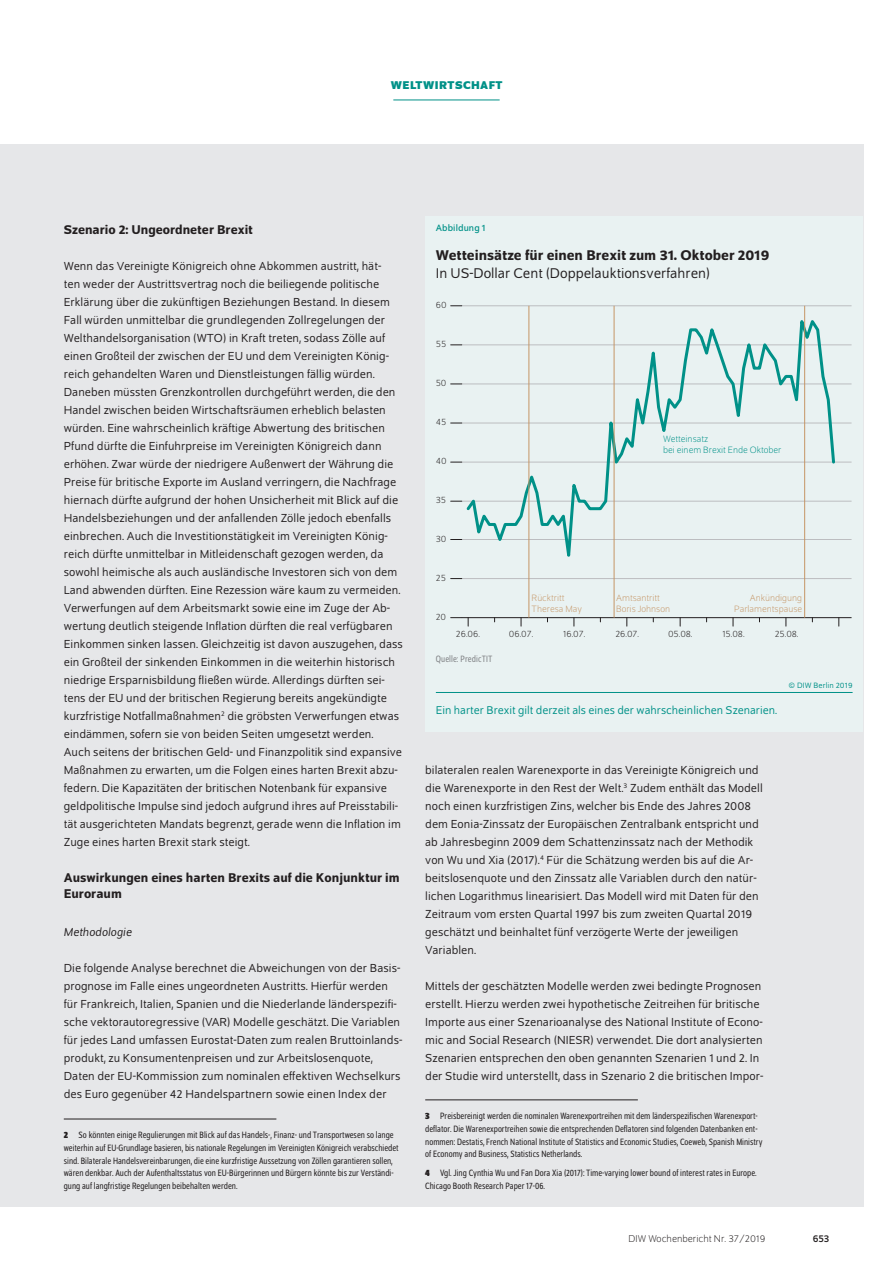
<style>
.page{position:relative;width:893px;height:1263px;background:#fff}
.page>*{position:absolute;margin:0;border:0;box-sizing:border-box;transform-origin:0 0}
.t1{font:500 15px "Schumpeter";color:#231f20}
.t2{font:15px "Schumpeter Blond";color:#231f20}
.t3{font:500 13.5px/16.2px "Schumpeter";color:#231f20}
.t4{font:12.3px/18px "Schumpeter Blond";letter-spacing:.005em;color:#231f20}
.t5{font:italic 12.3px "Schumpeter Blond";color:#231f20}
.t6{font:12px "Schumpeter Blond";color:#009188}
.t7{font:700 12px "Schumpeter";letter-spacing:.04em;color:#009188}
.t8{font:300 10.5px "Schumpeter";color:#231f20}
.t9{font:10.5px "Schumpeter";color:#231f20}
.t10{font:semi-condensed 9.75px/12.8px "Schumpeter Blond";color:#231f20}
.t11{font:300 9.75px/11.2px "Schumpeter";color:#c59565}
.t12{font:300 9.75px "Schumpeter";color:#231f20}
.t13{font:300 9.75px/11.2px "Schumpeter";color:#009188}
.t14{font:semi-condensed 9.75px "Schumpeter Blond";letter-spacing:.01em;color:#808285}
.t15{font:9.75px "Schumpeter";letter-spacing:.01em;color:#009188}
.t16{font:8.25px "Schumpeter Blond";letter-spacing:.01em;color:#009188}
.s1{font-family:"Schumpeter";font-weight:700}
</style>
<div class="page">
<hr style="left:393px;top:100px;width:107px;height:1px;background:#009188">
<div style="left:0;top:144px;width:863px;height:1062px;background:#e6e7e9"></div>
<hr style="left:64px;top:1118px;width:212px;height:1px;background:#231f20">
<hr style="left:425px;top:1099px;width:213px;height:1px;background:#231f20">
<div style="left:425px;top:216px;width:438px;height:515px;background:#e9f2f2"></div>
<hr style="left:462px;top:305px;width:389px;height:1px;background:#bcbdc0">
<hr style="left:462px;top:345px;width:389px;height:1px;background:#bcbdc0">
<hr style="left:462px;top:384px;width:389px;height:1px;background:#bcbdc0">
<hr style="left:462px;top:423px;width:389px;height:1px;background:#bcbdc0">
<hr style="left:462px;top:462px;width:389px;height:1px;background:#bcbdc0">
<hr style="left:462px;top:501px;width:389px;height:1px;background:#bcbdc0">
<hr style="left:462px;top:539px;width:389px;height:1px;background:#bcbdc0">
<hr style="left:462px;top:578px;width:389px;height:1px;background:#bcbdc0">
<hr style="left:462px;top:617px;width:389px;height:1px;background:#231f20">
<svg style="left:464px;top:306px;width:373px;height:278px"></svg>
<hr style="left:529px;top:306px;width:1px;height:312px;background:#c59565">
<hr style="left:614px;top:306px;width:1px;height:312px;background:#c59565">
<hr style="left:804px;top:306px;width:1px;height:312px;background:#c59565">
<hr style="left:436px;top:692px;width:417px;height:1px;background:#009188">
<p class="t7" style="left:391px;top:79px;width:113px">WELTWIRTSCHAFT</p>
<p class="t3" style="left:64px;top:222px;width:191px">Szenario 2: Ungeordneter Brexit</p>
<p class="t4" style="left:64px;top:257px;width:341px">Wenn das Vereinigte Königreich ohne Abkommen austritt, hät-<br>ten weder der Austrittsvertrag noch die beiliegende politische Erklärung über die zukünftigen Beziehungen Bestand. In diesem Fall würden unmittelbar die grundlegenden Zollregelungen der Welthandelsorganisation (WTO) in Kraft treten, sodass Zölle auf einen Großteil der zwischen der EU und dem Vereinigten König&shy;reich gehandelten Waren und Dienstleistungen fällig würden.<br>Daneben müssten Grenzkontrollen durchgeführt werden, die den Handel zwischen beiden Wirtschaftsräumen erheblich belasten würden. Eine wahrscheinlich kräftige Abwertung des britischen Pfund dürfte die Einfuhrpreise im Vereinigten Königreich dann erhöhen. Zwar würde der niedrigere Außenwert der Währung die Preise für britische Exporte im Ausland verringern, die Nachfrage hiernach dürfte aufgrund der hohen Unsicherheit mit Blick auf die Handelsbeziehungen und der anfallenden Zölle jedoch ebenfalls einbrechen. Auch die Investitionstätigkeit im Vereinigten König&shy;reich dürfte unmittelbar in Mitleidenschaft gezogen werden, da sowohl heimische als auch ausländische Investoren sich von dem Land abwenden dürften. Eine Rezession wäre kaum zu vermeiden.<br>Verwerfungen auf dem Arbeitsmarkt sowie eine im Zuge der Ab&shy;wertung deutlich steigende Inflation dürften die real verfügbaren Einkommen sinken lassen. Gleichzeitig ist davon auszugehen, dass ein Großteil der sinkenden Einkommen in die weiterhin historisch niedrige Ersparnisbildung fließen würde. Allerdings dürften sei&shy;tens der EU und der britischen Regierung bereits angekündigte kurzfristige Notfallmaßnahmen<sup>2</sup> die gröbsten Verwerfungen etwas eindämmen, sofern sie von beiden Seiten umgesetzt werden.<br>Auch seitens der britischen Geld- und Finanzpolitik sind expansive Maßnahmen zu erwarten, um die Folgen eines harten Brexit abzu&shy;federn. Die Kapazitäten der britischen Notenbank für expansive geldpolitische Impulse sind jedoch aufgrund ihres auf Preisstabili&shy;tät ausgerichteten Mandats begrenzt, gerade wenn die Inflation im Zuge eines harten Brexit stark steigt.</p>
<p class="t3" style="left:64px;top:870px;width:337px">Auswirkungen eines harten Brexits auf die Konjunktur im<br>Euroraum</p>
<p class="t5" style="left:64px;top:926px;width:70px">Methodologie</p>
<p class="t4" style="left:64px;top:959px;width:340px">Die folgende Analyse berechnet die Abweichungen von der Basis&shy;prognose im Falle eines ungeordneten Austritts. Hierfür werden für Frankreich, Italien, Spanien und die Niederlande länderspezifi&shy;sche vektorautoregressive (VAR) Modelle geschätzt. Die Variablen für jedes Land umfassen Eurostat-Daten zum realen Bruttoinlands&shy;produkt, zu Konsumentenpreisen und zur Arbeitslosenquote, Daten der EU-Kommission zum nominalen effektiven Wechselkurs des Euro gegenüber 42 Handelspartnern sowie einen Index der</p>
<p class="t10" style="left:64px;top:1129px;width:336px"><span class="s1">2</span> So könnten einige Regulierungen mit Blick auf das Handels-, Finanz- und Transportwesen so lange weiterhin auf EU-Grundlage basieren, bis nationale Regelungen im Vereinigten Königreich verabschiedet sind. Bilaterale Handelsvereinbarungen, die eine kurzfristige Aussetzung von Zöllen garantieren sollen, wären denkbar. Auch der Aufenthaltsstatus von EU-Bürgerinnen und Bürgern könnte bis zur Verständi&shy;gung auf langfristige Regelungen beibehalten werden.</p>
<p class="t15" style="left:436px;top:223px;width:51px">Abbildung 1</p>
<p class="t1" style="left:436px;top:247px;width:335px">Wetteinsätze für einen Brexit zum 31. Oktober 2019</p>
<p class="t2" style="left:436px;top:266px;width:276px">In US-Dollar Cent (Doppelauktionsverfahren)</p>
<p class="t12" style="left:436px;top:301px;width:12px">60</p>
<p class="t12" style="left:436px;top:339px;width:12px">55</p>
<p class="t12" style="left:436px;top:378px;width:12px">50</p>
<p class="t12" style="left:436px;top:417px;width:12px">45</p>
<p class="t12" style="left:436px;top:456px;width:12px">40</p>
<p class="t13" style="left:663px;top:433px;width:120px">Wetteinsatz<br>bei einem Brexit Ende Oktober</p>
<p class="t12" style="left:436px;top:495px;width:12px">35</p>
<p class="t12" style="left:436px;top:534px;width:12px">30</p>
<p class="t12" style="left:436px;top:573px;width:12px">25</p>
<p class="t12" style="left:436px;top:612px;width:12px">20</p>
<p class="t11" style="left:532px;top:593px;width:52px">Rücktritt<br>Theresa May</p>
<p class="t11" style="left:616px;top:593px;width:56px">Amtsantritt<br>Boris Johnson</p>
<p class="t11" style="left:734px;top:593px;width:70px;text-align:right">Ankündigung<br>Parlamentspause</p>
<p class="t12" style="left:456px;top:629px;width:26px">26.06.</p>
<p class="t12" style="left:509px;top:629px;width:26px">06.07.</p>
<p class="t12" style="left:563px;top:629px;width:24px">16.07.</p>
<p class="t12" style="left:615px;top:629px;width:25px">26.07.</p>
<p class="t12" style="left:668px;top:629px;width:26px">05.08.</p>
<p class="t12" style="left:722px;top:629px;width:24px">15.08.</p>
<p class="t12" style="left:775px;top:629px;width:25px">25.08.</p>
<p class="t14" style="left:436px;top:654px;width:58px">Quelle: PredicTIT</p>
<p class="t6" style="left:436px;top:704px;width:343px">Ein harter Brexit gilt derzeit als eines der wahrscheinlichen Szenarien.</p>
<p class="t16" style="left:788px;top:681px;width:66px">© DIW Berlin 2019</p>
<p class="t4" style="left:425px;top:761px;width:339px">bilateralen realen Warenexporte in das Vereinigte Königreich und die Warenexporte in den Rest der Welt.<sup>3</sup> Zudem enthält das Modell noch einen kurzfristigen Zins, welcher bis Ende des Jahres 2008 dem Eonia-Zinssatz der Europäischen Zentralbank entspricht und ab Jahresbeginn 2009 dem Schattenzinssatz nach der Methodik von Wu und Xia (2017).<sup>4</sup> Für die Schätzung werden bis auf die Ar&shy;beitslosenquote und den Zinssatz alle Variablen durch den natür&shy;lichen Logarithmus linearisiert. Das Modell wird mit Daten für den Zeitraum vom ersten Quartal 1997 bis zum zweiten Quartal 2019 geschätzt und beinhaltet fünf verzögerte Werte der jeweiligen Variablen.</p>
<p class="t4" style="left:425px;top:977px;width:340px">Mittels der geschätzten Modelle werden zwei bedingte Prognosen erstellt. Hierzu werden zwei hypothetische Zeitreihen für britische Importe aus einer Szenarioanalyse des National Institute of Econo&shy;mic and Social Research (NIESR) verwendet. Die dort analysierten Szenarien entsprechen den oben genannten Szenarien 1 und 2. In der Studie wird unterstellt, dass in Szenario 2 die britischen Impor-</p>
<p class="t10" style="left:425px;top:1110px;width:339px"><span class="s1">3</span> Preisbereinigt werden die nominalen Warenexportreihen mit dem länderspezifischen Warenexport&shy;deflator. Die Warenexportreihen sowie die entsprechenden Deflatoren sind folgenden Datenbanken ent&shy;nommen: Destatis, French National Institute of Statistics and Economic Studies, Coeweb, Spanish Ministry of Economy and Business, Statistics Netherlands.</p>
<p class="t10" style="left:425px;top:1167px;width:333px"><span class="s1">4</span> Vgl. Jing Cynthia Wu und Fan Dora Xia (2017): Time-varying lower bound of interest rates in Europe.<br>Chicago Booth Research Paper 17-06.</p>
<p class="t8" style="left:629px;top:1234px;width:138px">DIW Wochenbericht Nr. 37/2019</p>
<p class="t9" style="left:813px;top:1233px;width:18px">653</p>
</div>
